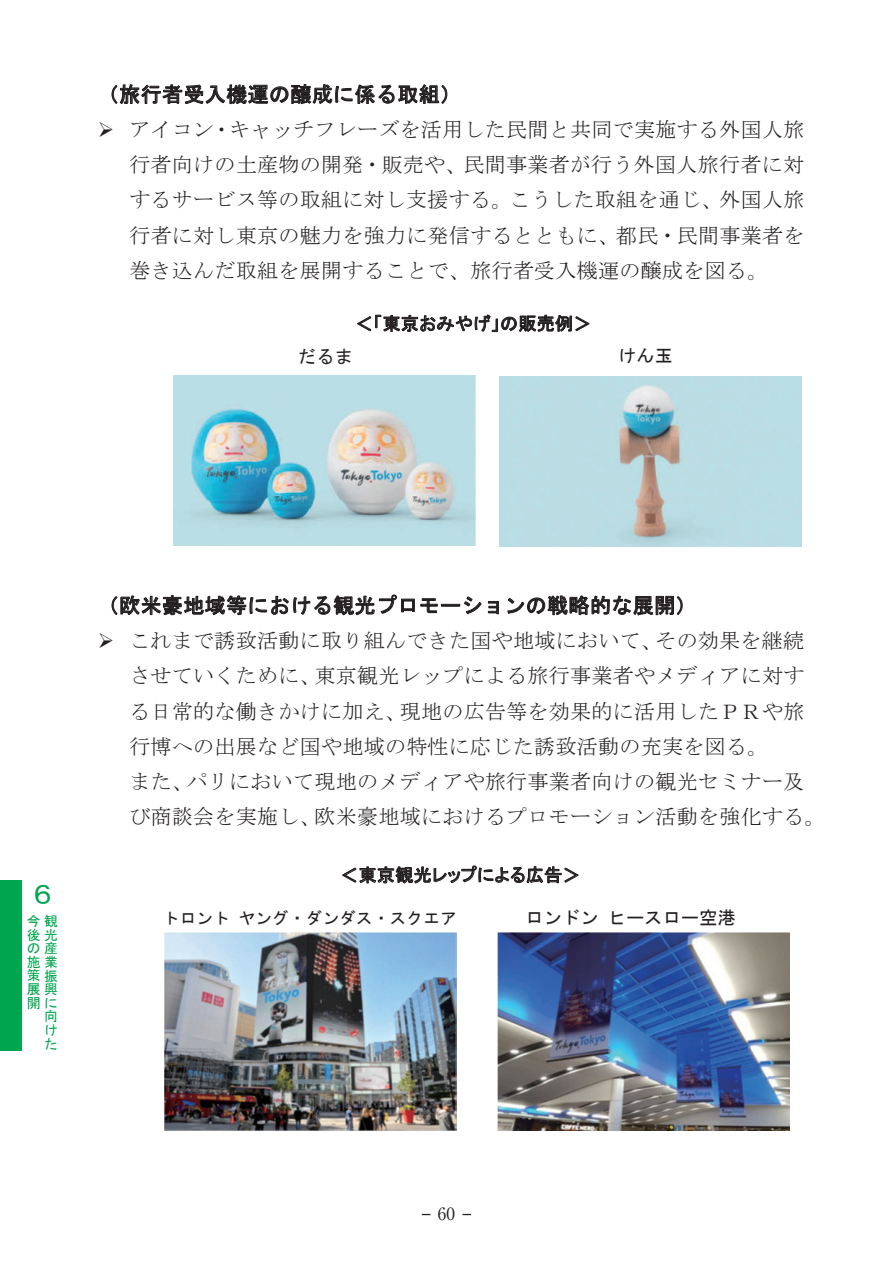
<style>
.page{position:relative;width:893px;height:1263px;background:#fff}
.page>*{position:absolute;margin:0;border:0;box-sizing:border-box;transform-origin:0 0}
.t1{font:27.6px "MS Gothic";color:#00a54f}
.t2{font:21px/35.2px "MS Mincho";letter-spacing:.015em;color:#231f20;text-align:justify}
.t3{font:21px "MS Gothic";letter-spacing:.02em;color:#231f20}
.t4{font:18px "MS P Gothic";letter-spacing:.02em;color:#231f20}
.t5{font:18px "MS Gothic";letter-spacing:.015em;color:#231f20}
.t6{font:16.95px "Ryumin Pro";color:#231f20}
.t7{font:16.5px "MS Gothic";letter-spacing:.02em;color:#231f20}
.t8{font:13.8px/13.6px "MS Gothic";color:#00a54f;text-align:right}
</style>
<div class="page">
<svg style="left:112px;top:84px;width:335px;height:21px"></svg>
<svg style="left:112px;top:595px;width:370px;height:21px"></svg>
<svg style="left:488px;top:601px;width:11px;height:13px"></svg>
<svg style="left:507px;top:595px;width:176px;height:21px"></svg>
<svg style="left:342px;top:866px;width:237px;height:18px"></svg>
<svg style="left:357px;top:314px;width:233px;height:18px"></svg>
<img style="left:165px;top:933px;width:291px;height:197px">
<img style="left:498px;top:933px;width:291px;height:197px">
<img style="left:173px;top:376px;width:303px;height:170px">
<img style="left:499px;top:377px;width:303px;height:170px">
<div style="left:0;top:880px;width:21px;height:170px;background:#00a54f"></div>
<p class="t3" style="left:98px;top:84px;width:365px">（旅行者受入機運の醸成に係る取組）</p>
<p class="t2" style="left:129px;top:112px;width:676px;text-indent:-32px">➢ アイコン・キャッチフレーズを活用した民間と共同で実施する外国人旅行者向けの土産物の開発・販売や、民間事業者が行う外国人旅行者に対するサービス等の取組に対し支援する。こうした取組を通じ、外国人旅行者に対し東京の魅力を強力に発信するとともに、都民・民間事業者を巻き込んだ取組を展開することで、旅行者受入機運の醸成を図る。</p>
<p class="t4" style="left:355px;top:314px;width:238px">＜「東京おみやげ」の販売例＞</p>
<p class="t5" style="left:298px;top:347px;width:56px">だるま</p>
<p class="t5" style="left:618px;top:347px;width:56px">けん玉</p>
<h1 class="t1" style="left:29px;top:880px;width:23px">６</h1>
<p class="t8" style="left:27px;top:914px;width:32px">今観後光の産施業策振展興開に向<br>け<br>た</p>
<p class="t3" style="left:98px;top:595px;width:600px">（欧米豪地域等における観光プロモーションの戦略的な展開）</p>
<p class="t2" style="left:129px;top:623px;width:698px;text-align:left;text-indent:-32px">➢ これまで誘致活動に取り組んできた国や地域において、その効果を継続させていくために、東京観光レップによる旅行事業者やメディアに対する日常的な働きかけに加え、現地の広告等を効果的に活用したＰＲや旅行博への出展など国や地域の特性に応じた誘致活動の充実を図る。<br>また、パリにおいて現地のメディアや旅行事業者向けの観光セミナー及び商談会を実施し、欧米豪地域におけるプロモーション活動を強化する。</p>
<p class="t4" style="left:340px;top:866px;width:242px">＜東京観光レップによる広告＞</p>
<p class="t7" style="left:163px;top:909px;width:295px">トロント ヤング・ダンダス・スクエア</p>
<p class="t5" style="left:526px;top:908px;width:212px">ロンドン ヒースロー空港</p>
<p class="t6" style="left:438px;top:1200px;width:19px">60</p>
</div>
